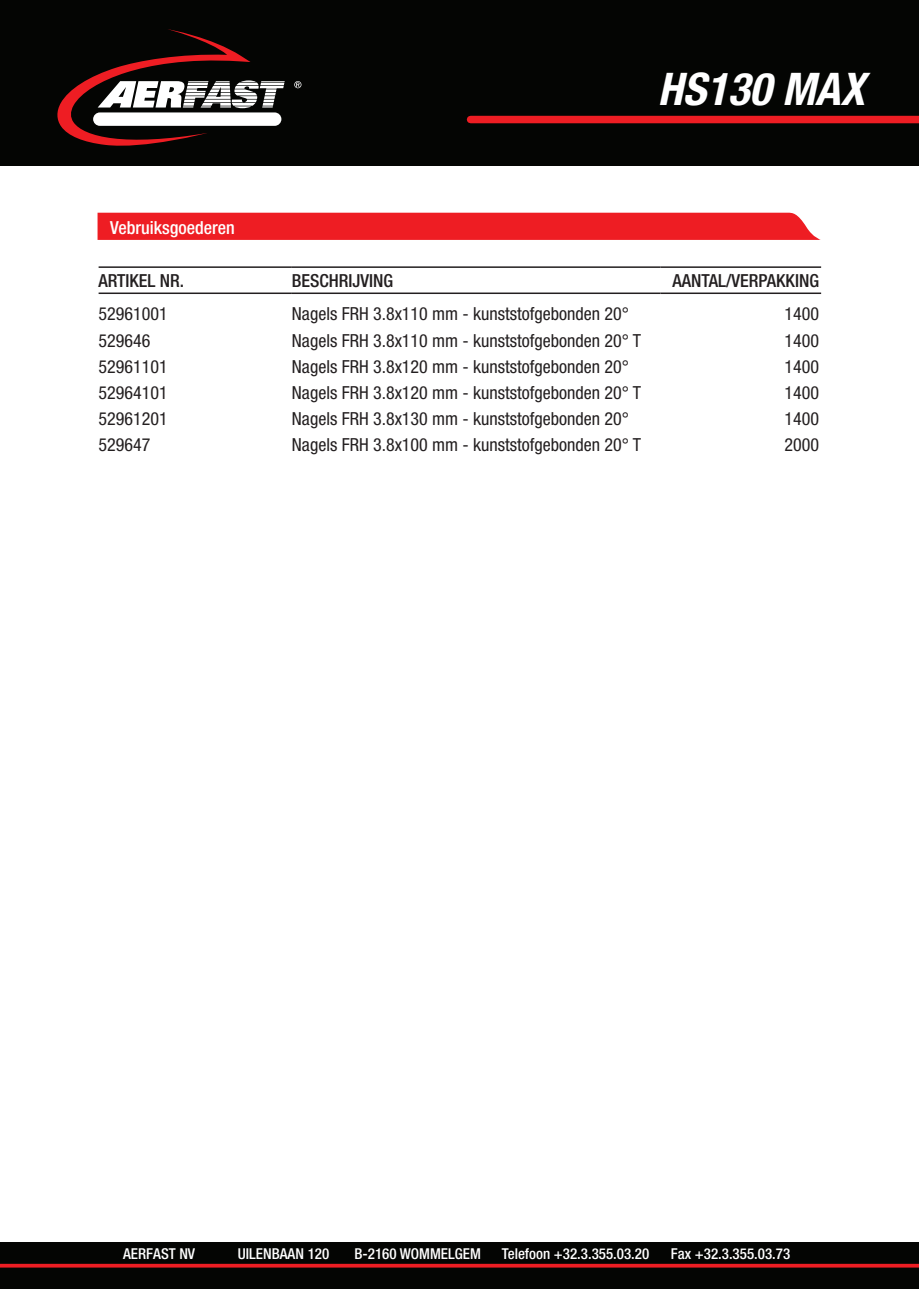
<style>
.page{position:relative;width:919px;height:1289px;background:#fff}
.page>*{position:absolute;margin:0;border:0;box-sizing:border-box;transform-origin:0 0}
.t1{font:italic 700 condensed 45px "Helvetica Neue";color:#fff}
.t2{font:condensed 18px "Helvetica Neue";color:#231f20}
.t3{font:500 condensed 18px "Helvetica Neue";color:#231f20}
.t4{font:500 condensed 18px "Helvetica Neue";color:#fff}
.t5{font:500 condensed 15px "Helvetica Neue";color:#fff}
</style>
<div class="page">
<div style="left:0;top:1242px;width:918px;height:46px;background:#040503"></div>
<div style="left:0;top:0;width:918px;height:166px;background:#040503"></div>
<svg style="left:57px;top:29px;width:228px;height:117px"></svg>
<div style="left:93px;top:112px;width:188px;height:14px;background:#fff;border-radius:7px"></div>
<svg style="left:294px;top:81px;width:7px;height:7px"></svg>
<div style="left:470px;top:116px;width:448px;height:7px;background:#ee1d23"></div>
<svg style="left:0;top:1263px;width:918px;height:4px;fill:#ee1d23"></svg>
<hr style="left:99px;top:266px;width:193px;height:2px;background:#231f20">
<hr style="left:292px;top:266px;width:368px;height:2px;background:#231f20">
<hr style="left:660px;top:266px;width:161px;height:2px;background:#231f20">
<hr style="left:99px;top:292px;width:193px;height:2px;background:#231f20">
<hr style="left:292px;top:292px;width:368px;height:2px;background:#231f20">
<hr style="left:660px;top:292px;width:161px;height:2px;background:#231f20">
<div style="left:97px;top:213px;width:723px;height:27px;background:#ee1d23"></div>
<p class="t4" style="left:110px;top:217px;width:126px">Vebruiksgoederen</p>
<h1 class="t1" style="left:658px;top:62px;width:208px">HS130 MAX</h1>
<p class="t3" style="left:99px;top:270px;width:87px">ARTIKEL NR.</p>
<p class="t3" style="left:292px;top:270px;width:103px">BESCHRIJVING</p>
<p class="t3" style="left:672px;top:270px;width:148px">AANTAL/VERPAKKING</p>
<p class="t2" style="left:99px;top:303px;width:71px">52961001</p>
<p class="t2" style="left:292px;top:303px;width:338px">Nagels FRH 3.8x110 mm - kunststofgebonden 20°</p>
<p class="t2" style="left:784px;top:303px;width:36px">1400</p>
<p class="t2" style="left:99px;top:330px;width:53px">529646</p>
<p class="t2" style="left:292px;top:330px;width:350px">Nagels FRH 3.8x110 mm - kunststofgebonden 20° T</p>
<p class="t2" style="left:784px;top:330px;width:36px">1400</p>
<p class="t2" style="left:99px;top:356px;width:71px">52961101</p>
<p class="t2" style="left:292px;top:356px;width:338px">Nagels FRH 3.8x120 mm - kunststofgebonden 20°</p>
<p class="t2" style="left:784px;top:356px;width:36px">1400</p>
<p class="t2" style="left:99px;top:382px;width:71px">52964101</p>
<p class="t2" style="left:292px;top:382px;width:350px">Nagels FRH 3.8x120 mm - kunststofgebonden 20° T</p>
<p class="t2" style="left:784px;top:382px;width:36px">1400</p>
<p class="t2" style="left:99px;top:408px;width:71px">52961201</p>
<p class="t2" style="left:292px;top:408px;width:338px">Nagels FRH 3.8x130 mm - kunststofgebonden 20°</p>
<p class="t2" style="left:784px;top:408px;width:36px">1400</p>
<p class="t2" style="left:99px;top:434px;width:53px">529647</p>
<p class="t2" style="left:292px;top:434px;width:350px">Nagels FRH 3.8x100 mm - kunststofgebonden 20° T</p>
<p class="t2" style="left:784px;top:434px;width:36px">2000</p>
<p class="t5" style="left:123px;top:1244px;width:73px">AERFAST NV</p>
<p class="t5" style="left:238px;top:1244px;width:93px">UILENBAAN 120</p>
<p class="t5" style="left:354px;top:1244px;width:128px">B-2160 WOMMELGEM</p>
<p class="t5" style="left:502px;top:1244px;width:149px">Telefoon +32.3.355.03.20</p>
<p class="t5" style="left:671px;top:1244px;width:121px">Fax +32.3.355.03.73</p>
</div>
